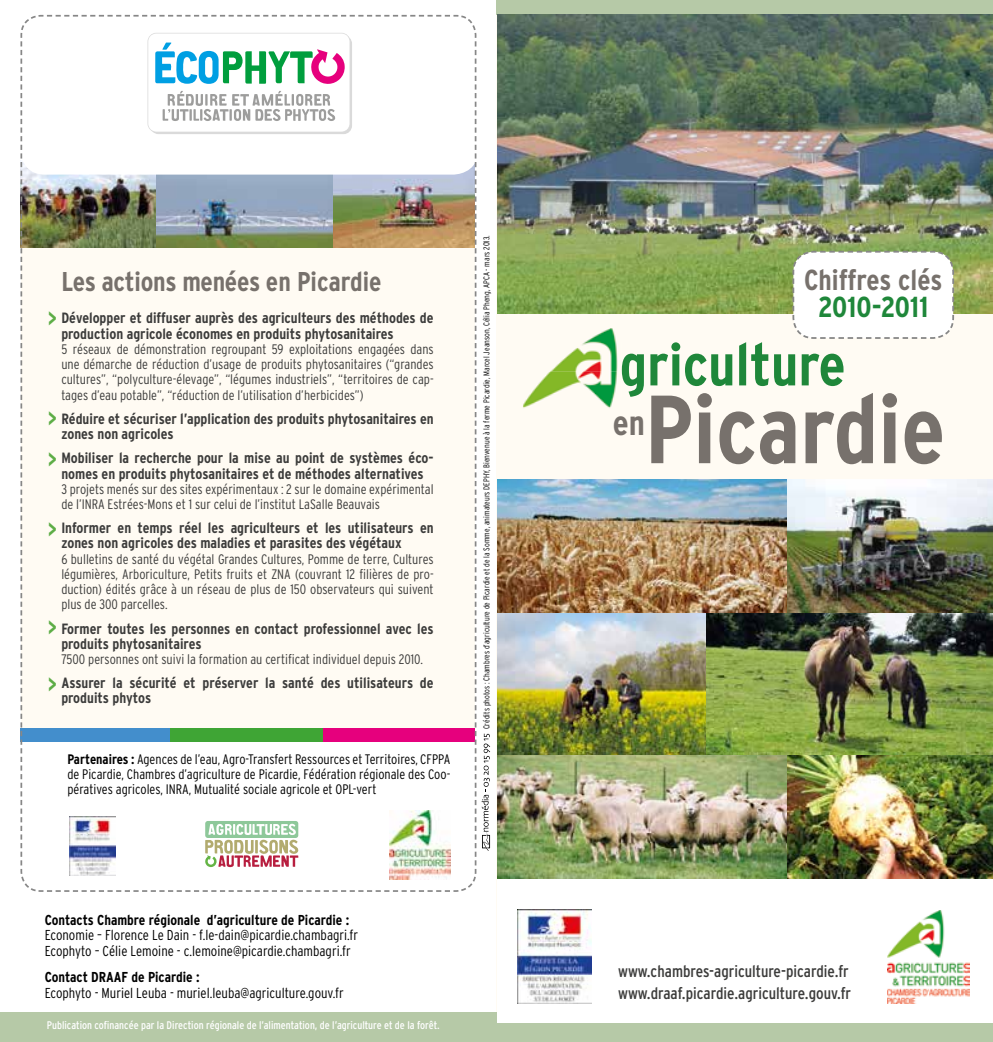
<style>
.page{position:relative;width:993px;height:1042px;background:#fff}
.page>*{position:absolute;margin:0;border:0;box-sizing:border-box;transform-origin:0 0}
.t1{font:700 condensed 96.42px "Interstate";color:#77716c}
.t2{font:700 condensed 59.32px "Interstate";color:#1f873a}
.t3{font:700 condensed 35px "Interstate";color:#77716c}
.t4{font:700 condensed 28.88px "Interstate";color:#77716c}
.t5{font:700 condensed 28.88px "Interstate";color:#1f873a}
.t6{font:700 condensed 27.12px "Interstate";letter-spacing:-.01em;color:#77716c}
.t7{font:700 condensed 22.4px/41.3px "Interstate";color:#5dad46}
.t8{font:condensed 16.62px/21.2px "Interstate";color:#3c3c3b}
.t9{font:700 condensed 14.88px/15.2px "Interstate";color:#3c3c3b}
.t10{font:300 condensed 14.35px/15.9px "Interstate";color:#000}
.t11{font:700 condensed 14.35px "Interstate";color:#000}
.t12{font:300 condensed 13.83px/15.2px "Interstate";color:#3c3c3b;text-align:justify}
.t13{font:300 condensed 13.83px/15.2px "Interstate";color:#000;text-align:justify}
.t14{font:condensed 11.03px "Interstate";color:#fff}
.t15{font:300 condensed 8.4px "Interstate";color:#000}
.s1{font-weight:700}
</style>
<div class="page">
<div style="left:496px;top:0;width:496px;height:1042px;background:#fffbf3"></div>
<div style="left:496px;top:0;width:496px;height:15px;background:#b6c9a7"></div>
<img style="left:497px;top:15px;width:495px;height:299px">
<div style="left:497px;top:877px;width:495px;height:165px;background:#fff"></div>
<img style="left:518px;top:909px;width:73px;height:95px">
<img style="left:887px;top:910px;width:81px;height:93px">
<img style="left:497px;top:479px;width:495px;height:276px">
<img style="left:497px;top:744px;width:293px;height:134px">
<img style="left:787px;top:755px;width:205px;height:123px">
<svg style="left:792px;top:251px;width:161px;height:88px"></svg>
<img style="left:523px;top:328px;width:95px;height:80px">
<div style="left:496px;top:1024px;width:496px;height:18px;background:#b6c9a7"></div>
<div style="left:0;top:1012px;width:496px;height:30px;background:#b6c9a7"></div>
<svg style="left:20px;top:15px;width:456px;height:877px;fill:#fffbf3"></svg>
<svg style="left:474px;top:41px;width:16px;height:824px"></svg>
<img style="left:70px;top:817px;width:45px;height:58px">
<div style="left:202px;top:818px;width:99px;height:52px;background:#fff;border-radius:4px"></div>
<div style="left:205px;top:821px;width:93px;height:17px;background:#8ec89a;border-radius:3px"></div>
<svg style="left:205px;top:823px;width:94px;height:44px"></svg>
<img style="left:390px;top:810px;width:60px;height:69px">
<h3 class="t6" style="left:61px;top:266px;width:321px">Les actions menées en Picardie</h3>
<h3 class="t7" style="left:48px;top:297px;width:11px">&gt;</h3>
<p class="t9" style="left:61px;top:310px;width:374px">Développer et diffuser auprès des agriculteurs des méthodes de production agricole économes en produits phytosanitaires</p>
<p class="t12" style="left:61px;top:341px;width:374px">5 réseaux de démonstration regroupant 59 exploitations engagées dans une démarche de réduction d’usage de produits phytosanitaires (“grandes cultures”, “polyculture-élevage”, “légumes industriels”, “territoires de cap&shy;tages d’eau potable”, “réduction de l’utilisation d’herbicides”)</p>
<p class="t9" style="left:61px;top:411px;width:374px">Réduire et sécuriser l’application des produits phytosanitaires en zones non agricoles</p>
<p class="t9" style="left:61px;top:450px;width:374px">Mobiliser la recherche pour la mise au point de systèmes éco&shy;nomes en produits phytosanitaires et de méthodes alternatives</p>
<p class="t12" style="left:61px;top:481px;width:374px">3 projets menés sur des sites expérimentaux : 2 sur le domaine expérimental de l’INRA Estrées-Mons et 1 sur celui de l’institut LaSalle Beauvais</p>
<p class="t9" style="left:61px;top:520px;width:374px">Informer en temps réel les agriculteurs et les utilisateurs en zones non agricoles des maladies et parasites des végétaux</p>
<p class="t12" style="left:61px;top:551px;width:374px">6 bulletins de santé du végétal Grandes Cultures, Pomme de terre, Cultures légumières, Arboriculture, Petits fruits et ZNA (couvrant 12 filières de pro&shy;duction) édités grâce à un réseau de plus de 150 observateurs qui suivent plus de 300 parcelles.</p>
<p class="t9" style="left:61px;top:620px;width:374px">Former toutes les personnes en contact professionnel avec les produits phytosanitaires</p>
<p class="t12" style="left:61px;top:651px;width:363px">7500 personnes ont suivi la formation au certificat individuel depuis 2010.</p>
<p class="t9" style="left:61px;top:675px;width:374px">Assurer la sécurité et préserver la santé des utilisateurs de produits phytos</p>
<h3 class="t7" style="left:48px;top:397px;width:11px">&gt; &gt;</h3>
<h3 class="t7" style="left:48px;top:508px;width:11px">&gt;</h3>
<h3 class="t7" style="left:48px;top:606px;width:11px">&gt;</h3>
<h3 class="t7" style="left:48px;top:663px;width:11px">&gt;</h3>
<p class="t13" style="left:67px;top:751px;width:384px"><span class="s1">Partenaires :</span> Agences de l’eau, Agro-Transfert Ressources et Territoires, CFPPA de Picardie, Chambres d’agriculture de Picardie, Fédération régionale des Coo&shy;pératives agricoles, INRA, Mutualité sociale agricole et OPL-vert</p>
<p class="t15" style="left:481px;top:729px;width:495px;rotate:-90deg">Crédits photos : Chambres d’agriculture de Picardie et de la Somme, animateurs DEPHY, Bienvenue à la ferme Picardie, Marcel Jeanson, Célia Pheng, APCA - mars 2013.</p>
<p class="t11" style="left:45px;top:911px;width:306px">Contacts Chambre régionale d’agriculture de Picardie :</p>
<p class="t10" style="left:45px;top:927px;width:315px">Economie – Florence Le Dain - f.le-dain@picardie.chambagri.fr<br>Ecophyto – Célie Lemoine - c.lemoine@picardie.chambagri.fr</p>
<p class="t11" style="left:45px;top:969px;width:156px">Contact DRAAF de Picardie :</p>
<p class="t10" style="left:45px;top:985px;width:300px">Ecophyto - Muriel Leuba - muriel.leuba@agriculture.gouv.fr</p>
<p class="t14" style="left:47px;top:1018px;width:394px">Publication cofinancée par la Direction régionale de l’alimentation, de l’agriculture et de la forêt.</p>
<h3 class="t4" style="left:803px;top:264px;width:140px">Chiffres clés</h3>
<h3 class="t5" style="left:817px;top:291px;width:112px">2010-2011</h3>
<h2 class="t2" style="left:619px;top:331px;width:227px">griculture</h2>
<h1 class="t1" style="left:644px;top:375px;width:302px">Picardie</h1>
<h3 class="t3" style="left:612px;top:403px;width:34px">en</h3>
<p class="t8" style="left:618px;top:961px;width:234px">www.chambres-agriculture-picardie.fr www.draaf.picardie.agriculture.gouv.fr</p>
</div>
